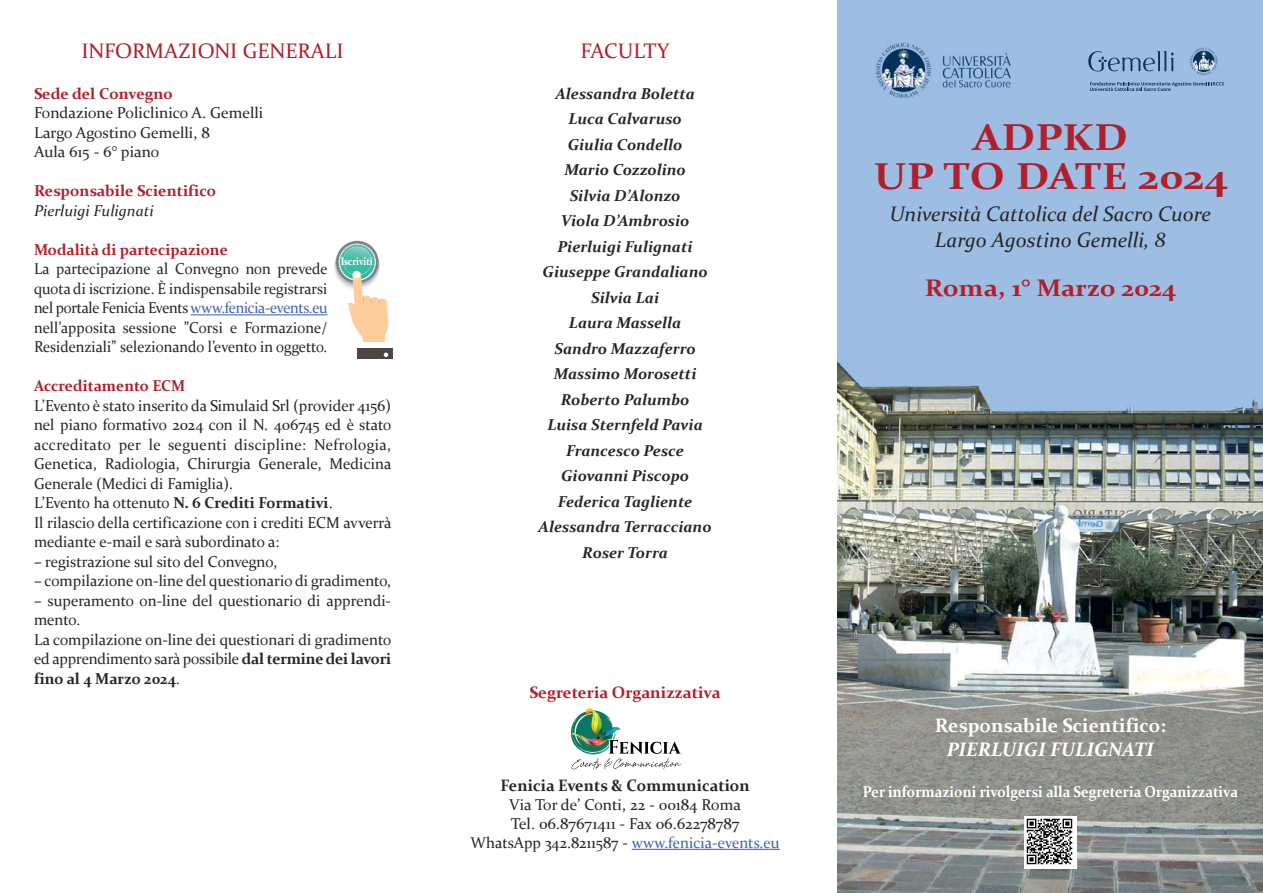
<style>
.page{position:relative;width:1263px;height:893px;background:#fff}
.page>*{position:absolute;margin:0;border:0;box-sizing:border-box;transform-origin:0 0}
.t1{font:700 37.5px/39px "Constantia";color:#af202c;text-align:center;scale:1.15 1}
.t2{font:700 24px "Constantia";color:#af202c;scale:1.1 1}
.t3{font:italic 21px/25.2px "Constantia";color:#272627;text-align:center}
.t4{font:21px "Constantia";color:#af202c}
.t5{font:700 19.5px "Constantia";color:#fff}
.t6{font:italic 700 19.5px "Constantia";color:#fff}
.t7{font:700 16.5px "Constantia";color:#272627}
.t8{font:700 16.5px "Constantia";color:#af202c}
.t9{font:15.75px/19.5px "Constantia";color:#272627}
.t10{font:italic 700 15.75px/25.5px "Constantia";color:#272627;text-align:center}
.t11{font:15.75px/19.5px "Constantia";color:#272627;text-align:justify;scale:.94 1}
.t12{font:700 15.75px "Constantia";color:#af202c}
.t13{font:700 15.75px "Constantia";color:#fff;scale:.9 1}
.t14{font:italic 15.75px "Constantia";color:#272627}
.t15{font:700 10.95px "Constantia";color:#fff;scale:.8 1}
.s1{color:#3e65ad}
.s2{font-weight:700}
</style>
<div class="page">
<img style="left:838px;top:0;width:425px;height:893px">
<hr style="left:632px;top:849px;width:148px;height:1px;background:#3e65ad">
<img style="left:570px;top:708px;width:111px;height:61px">
<hr style="left:191px;top:314px;width:136px;height:1px;background:#3e65ad">
<svg style="left:1088px;top:51px;width:85px;height:20px;background:#7e9ec4"></svg>
<svg style="left:1090px;top:82px;width:134px;height:9px"></svg>
<svg style="left:1190px;top:48px;width:27px;height:27px"></svg>
<img style="left:875px;top:42px;width:136px;height:56px">
<div style="left:1024px;top:816px;width:53px;height:53px;background:#fff"></div>
<img style="left:1026px;top:818px;width:47px;height:47px">
<div style="left:357px;top:348px;width:35px;height:10px;background:#4d4542"></div>
<svg style="left:334px;top:241px;width:55px;height:116px"></svg>
<h3 class="t4" style="left:81px;top:43px;width:264px">INFORMAZIONI GENERALI</h3>
<p class="t12" style="left:34px;top:87px;width:140px">Sede del Convegno</p>
<p class="t9" style="left:34px;top:105px;width:231px">Fondazione Policlinico A. Gemelli<br>Largo Agostino Gemelli, 8<br>Aula 615 - 6° piano</p>
<p class="t12" style="left:34px;top:184px;width:184px">Responsabile Scientifico</p>
<p class="t14" style="left:34px;top:204px;width:121px">Pierluigi Fulignati</p>
<p class="t12" style="left:34px;top:243px;width:195px">Modalità di partecipazione</p>
<p class="t11" style="left:34px;top:261px;width:314px">La partecipazione al Convegno non prevede quota di iscrizione. È indispensabile registrarsi nel portale Fenicia Events <span class="s1">www.fenicia-events.eu </span>nell’apposita sessione ”Corsi e Formazione/ Residenziali” selezionando l’evento in oggetto.</p>
<p class="t12" style="left:34px;top:379px;width:153px">Accreditamento ECM</p>
<p class="t9" style="left:34px;top:397px;width:359px">L’Evento è stato inserito da Simulaid Srl (provider 4156) nel piano formativo 2024 con il N. 406745 ed è stato accreditato per le seguenti discipline: Nefrologia, Genetica, Radiologia, Chirurgia Generale, Medicina Generale (Medici di Famiglia).<br>L’Evento ha ottenuto <span class="s2">N. 6 Crediti Formativi</span>.<br>Il rilascio della certificazione con i crediti ECM avverrà mediante e-mail e sarà subordinato a:</p>
<p class="t9" style="left:34px;top:553px;width:245px">– registrazione sul sito del Convegno,</p>
<p class="t9" style="left:34px;top:573px;width:359px">– compilazione on-line del questionario di gradimento,</p>
<p class="t9" style="left:34px;top:592px;width:359px">– superamento on-line del questionario di apprendi&shy;mento.<br>La compilazione on-line dei questionari di gradimento ed apprendimento sarà possibile <span class="s2">dal termine dei lavori fino al 4 Marzo 2024</span>.</p>
<p class="t15" style="left:341px;top:257px;width:41px">Iscriviti</p>
<h3 class="t4" style="left:580px;top:43px;width:91px">FACULTY</h3>
<p class="t10" style="left:539px;top:82px;width:174px">Alessandra Boletta<br>Luca Calvaruso<br>Giulia Condello<br>Mario Cozzolino<br>Silvia D’Alonzo<br>Viola D’Ambrosio<br>Pierluigi Fulignati<br>Giuseppe Grandaliano<br>Silvia Lai<br>Laura Massella<br>Sandro Mazzaferro<br>Massimo Morosetti<br>Roberto Palumbo<br>Luisa Sternfeld Pavia<br>Francesco Pesce<br>Giovanni Piscopo<br>Federica Tagliente<br>Alessandra Terracciano<br>Roser Torra</p>
<p class="t8" style="left:529px;top:686px;width:193px">Segreteria Organizzativa</p>
<p class="t7" style="left:500px;top:778px;width:251px">Fenicia Events &amp; Communication</p>
<p class="t9" style="left:471px;top:796px;width:310px;line-height:18.9px;text-align:center">Via Tor de’ Conti, 22 - 00184 Roma<br>Tel. 06.87671411 - Fax 06.62278787<br>WhatsApp 342.8211587 - <span class="s1">www.fenicia-events.eu</span></p>
<h1 class="t1" style="left:874px;top:121px;width:308px">ADPKD<br>UP TO DATE 2024</h1>
<h3 class="t3" style="left:890px;top:203px;width:323px">Università Cattolica del Sacro Cuore<br>Largo Agostino Gemelli, 8</h3>
<h2 class="t2" style="left:925px;top:278px;width:230px">Roma, 1° Marzo 2024</h2>
<p class="t5" style="left:935px;top:717px;width:233px">Responsabile Scientifico:</p>
<p class="t6" style="left:947px;top:741px;width:208px">PIERLUIGI FULIGNATI</p>
<p class="t13" style="left:863px;top:785px;width:418px">Per informazioni rivolgersi alla Segreteria Organizzativa</p>
</div>
